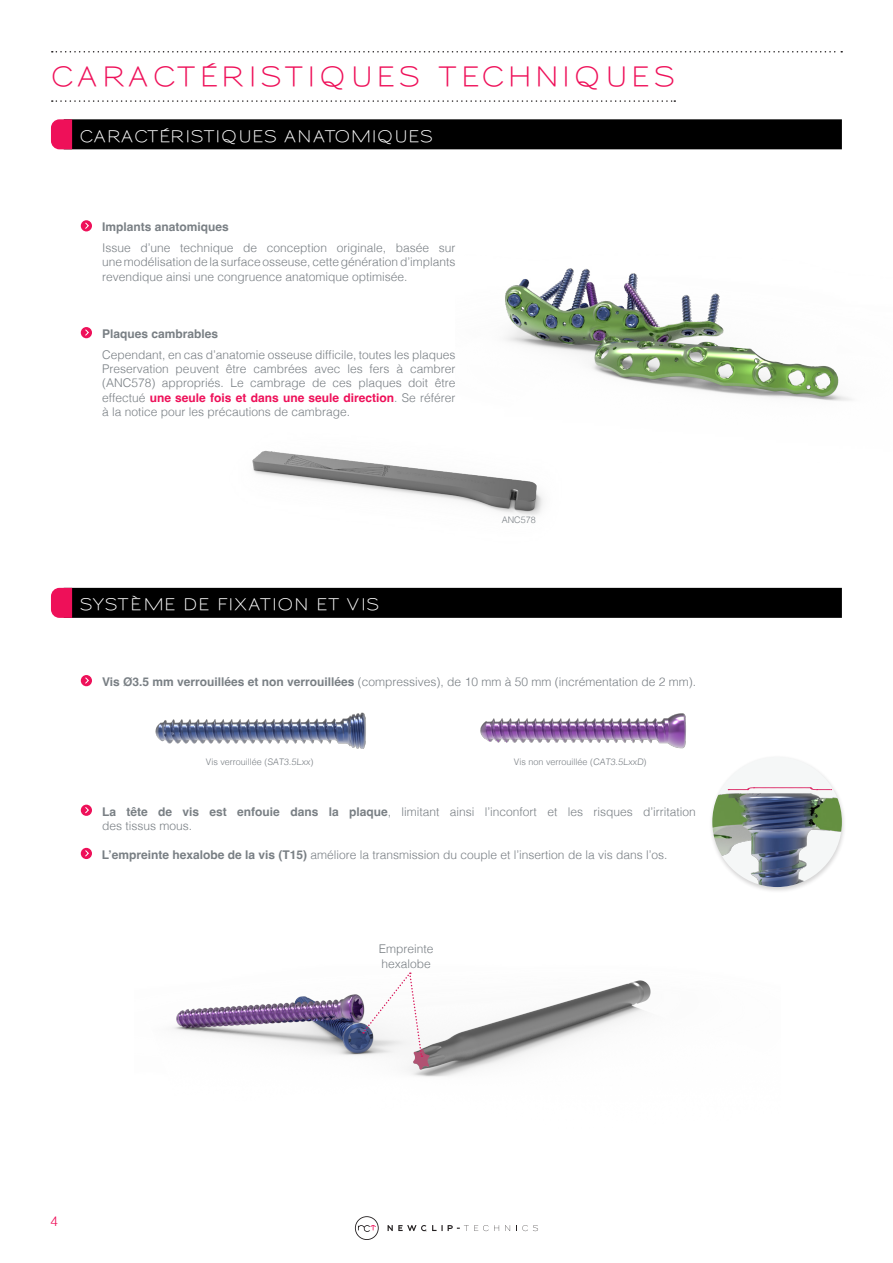
<style>
.page{position:relative;width:893px;height:1263px;background:#fff}
.page>*{position:absolute;margin:0;border:0;box-sizing:border-box;transform-origin:0 0}
.t1{font:600 27px "Sansumi";letter-spacing:.135em;color:#ee1059}
.titre2{font:600 16.2px "Sansumi";letter-spacing:.045em;color:#fff}
.t2{font:300 13.5px "Helvetica";color:#ee1059}
.t3{font:300 12px/14.4px "Helvetica";color:#797f84;text-align:justify}
.t4{font:700 12px "Helvetica";color:#797f84}
.t5{font:300 9px "Helvetica";color:#797f84}
.s1{font-weight:700;color:#ee1059}
.s2{font-weight:700}
</style>
<div class="page">
<svg style="left:52px;top:51px;width:790px;height:2px"></svg>
<svg style="left:52px;top:100px;width:623px;height:2px"></svg>
<div style="left:64px;top:119px;width:778px;height:30px;background:#000"></div>
<svg style="left:51px;top:119px;width:21px;height:30px"></svg>
<div style="left:64px;top:588px;width:778px;height:30px;background:#000"></div>
<svg style="left:51px;top:588px;width:21px;height:30px"></svg>
<div style="left:81px;top:220px;width:11px;height:11px;background:#ee1059;border-radius:50%"></div>
<svg style="left:85px;top:222px;width:4px;height:7px"></svg>
<div style="left:81px;top:327px;width:11px;height:11px;background:#ee1059;border-radius:50%"></div>
<svg style="left:85px;top:329px;width:4px;height:7px"></svg>
<img style="left:252px;top:450px;width:291px;height:65px">
<img style="left:455px;top:268px;width:397px;height:195px">
<div style="left:81px;top:675px;width:11px;height:11px;background:#ee1059;border-radius:50%"></div>
<svg style="left:85px;top:677px;width:4px;height:7px"></svg>
<div style="left:81px;top:805px;width:11px;height:11px;background:#ee1059;border-radius:50%"></div>
<svg style="left:85px;top:807px;width:4px;height:7px"></svg>
<div style="left:81px;top:848px;width:11px;height:11px;background:#ee1059;border-radius:50%"></div>
<svg style="left:85px;top:850px;width:4px;height:7px"></svg>
<img style="left:173px;top:980px;width:478px;height:260px">
<svg style="left:363px;top:972px;width:67px;height:97px"></svg>
<img style="left:155px;top:712px;width:211px;height:36px">
<img style="left:480px;top:713px;width:206px;height:35px">
<div style="left:709px;top:755px;width:137px;height:138px;background:#231f20;opacity:.19"></div>
<img style="left:712px;top:757px;width:130px;height:130px;border-radius:65px">
<svg style="left:728px;top:787px;width:104px;height:3px"></svg>
<p class="t1" style="left:51px;top:62px;width:625px">CARACTÉRISTIQUES TECHNIQUES</p>
<p class="titre2" style="left:80px;top:127px;width:355px">CARACTÉRISTIQUES ANATOMIQUES</p>
<p class="t4" style="left:102px;top:220px;width:128px">Implants anatomiques</p>
<p class="t3" style="left:102px;top:240px;width:355px">Issue d’une technique de conception originale, basée sur une modélisation de la surface osseuse, cette génération d’implants revendique ainsi une congruence anatomique optimisée.</p>
<p class="t4" style="left:102px;top:327px;width:118px">Plaques cambrables</p>
<p class="t3" style="left:102px;top:346px;width:355px">Cependant, en cas d’anatomie osseuse difficile, toutes les plaques Preservation peuvent être cambrées avec les fers à cambrer (ANC578) appropriés. Le cambrage de ces plaques doit être effectué <span class="s1">une seule fois et dans une seule direction</span>. Se référer à la notice pour les précautions de cambrage.</p>
<p class="titre2" style="left:80px;top:596px;width:301px">SYSTÈME DE FIXATION ET VIS</p>
<p class="t5" style="left:502px;top:512px;width:36px">ANC578</p>
<p class="t3" style="left:102px;top:674px;width:595px"><span class="s2">Vis Ø3.5 mm verrouillées et non verrouillées</span> (compressives), de 10 mm à 50 mm (incrémentation de 2 mm).</p>
<p class="t5" style="left:206px;top:754px;width:109px">Vis verrouillée (SAT3.5Lxx)</p>
<p class="t5" style="left:514px;top:754px;width:134px">Vis non verrouillée (CAT3.5LxxD)</p>
<p class="t3" style="left:102px;top:803px;width:595px"><span class="s2">La tête de vis est enfouie dans la plaque</span>, limitant ainsi l’inconfort et les risques d’irritation des tissus mous.</p>
<p class="t3" style="left:102px;top:847px;width:567px"><span class="s2">L’empreinte hexalobe de la vis (T15)</span> améliore la transmission du couple et l’insertion de la vis dans l’os.</p>
<p class="t2" style="left:50px;top:1209px;width:9px">4</p>
<p class="t3" style="left:379px;top:941px;width:56px">Empreinte</p>
<p class="t3" style="left:382px;top:955px;width:51px">hexalobe</p>
</div>
